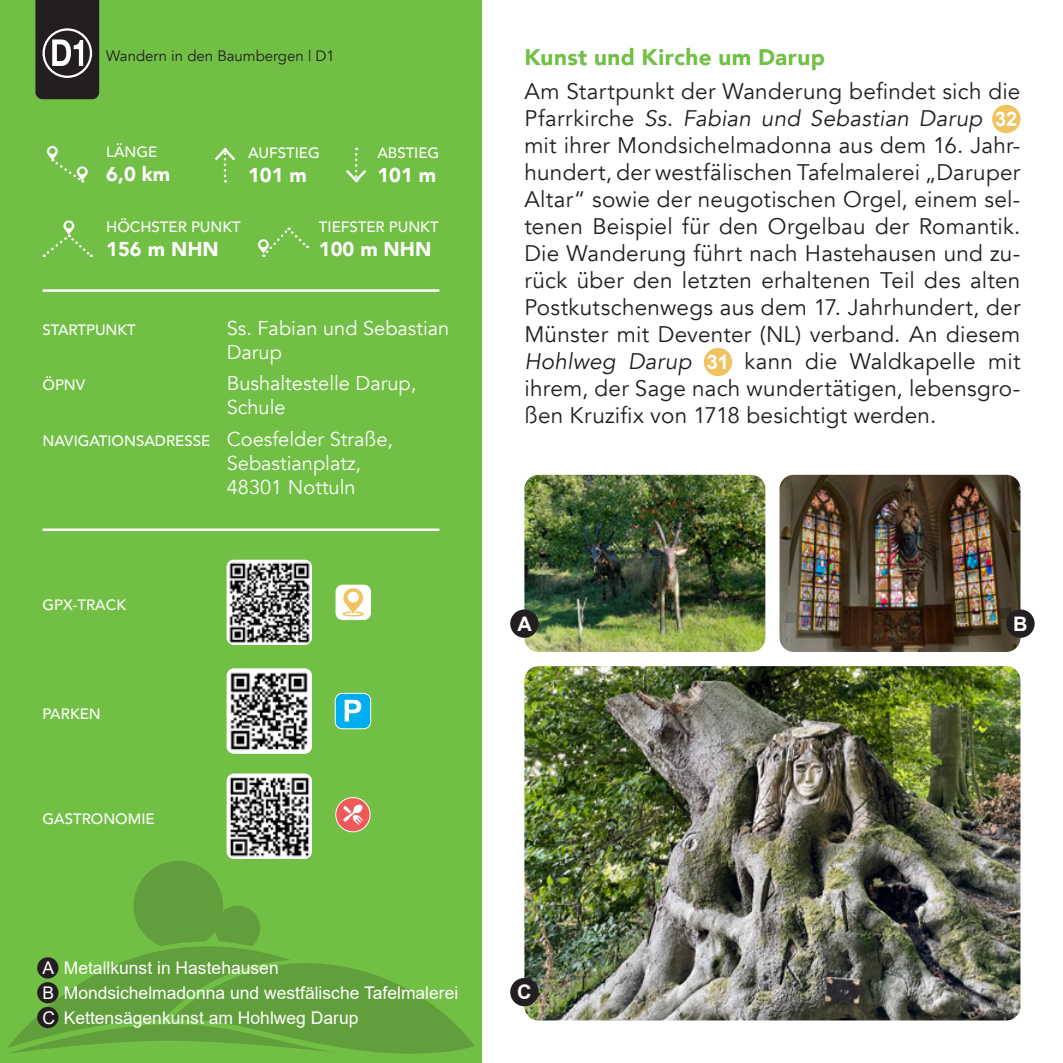
<style>
.page{position:relative;width:1063px;height:1063px;background:#fff}
.page>*{position:absolute;margin:0;border:0;box-sizing:border-box;transform-origin:0 0}
.t1{font:22.5px/27px "Avenir";letter-spacing:.01em;color:#231f20;text-align:justify}
.t2{font:900 22.5px "Avenir";letter-spacing:.02em;color:#71bf44}
.t3{font:20px/24px "Avenir";color:#fff}
.t4{font:900 20px "Avenir";color:#fff}
.t5{font:700 20px "Arial";color:#fff}
.t6{font:17.5px "Arial";color:#fff}
.t7{font:500 15px "Avenir";color:#fff}
.t8{font:15px "Avenir";color:#231f20}
.s1{font-style:italic}
.s2{font-weight:400;font-size:20px}
</style>
<div class="page">
<div style="left:0;top:0;width:482px;height:1063px;background:#71bf44"></div>
<svg style="left:7px;top:861px;width:468px;height:193px"></svg>
<img style="left:227px;top:669px;width:85px;height:85px">
<div style="left:37px;top:957px;width:21px;height:22px;background:#231f20;border-radius:50%"></div>
<div style="left:37px;top:982px;width:21px;height:21px;background:#231f20;border-radius:50%"></div>
<div style="left:37px;top:1007px;width:21px;height:21px;background:#231f20;border-radius:50%"></div>
<svg style="left:35px;top:0;width:64px;height:99px;background:#3e3b3b"></svg>
<div style="left:992px;top:105px;width:28px;height:28px;background:#f1c35f;border-radius:50%"></div>
<div style="left:704px;top:348px;width:28px;height:28px;background:#f1c35f;border-radius:50%"></div>
<img style="left:524px;top:666px;width:496px;height:354px">
<img style="left:780px;top:475px;width:240px;height:177px">
<img style="left:524px;top:475px;width:241px;height:177px">
<div style="left:510px;top:978px;width:29px;height:28px;background:#231f20;border-radius:50%"></div>
<div style="left:510px;top:609px;width:29px;height:29px;background:#231f20;border-radius:50%"></div>
<div style="left:1006px;top:609px;width:29px;height:29px;background:#231f20;border-radius:50%"></div>
<img style="left:227px;top:774px;width:85px;height:85px">
<img style="left:227px;top:560px;width:85px;height:85px">
<div style="left:336px;top:585px;width:35px;height:35px;background:#fff;border-radius:7px"></div>
<svg style="left:343px;top:588px;width:21px;height:28px"></svg>
<svg style="left:335px;top:797px;width:35px;height:35px"></svg>
<svg style="left:343px;top:804px;width:20px;height:21px"></svg>
<svg style="left:47px;top:146px;width:41px;height:37px"></svg>
<svg style="left:215px;top:148px;width:20px;height:35px"></svg>
<svg style="left:346px;top:148px;width:21px;height:35px"></svg>
<svg style="left:44px;top:221px;width:49px;height:36px"></svg>
<hr style="left:43px;top:289px;width:396px;height:3px;background:#fff">
<hr style="left:43px;top:529px;width:396px;height:2px;background:#fff">
<svg style="left:258px;top:227px;width:51px;height:30px"></svg>
<div style="left:335px;top:693px;width:36px;height:36px;background:#00aeef;border-radius:7px"></div>
<div style="left:335px;top:693px;width:36px;height:36px;border:1px solid #fff;border-radius:7px"></div>
<svg style="left:345px;top:700px;width:16px;height:21px"></svg>
<p class="t8" style="left:106px;top:47px;width:230px">Wandern in den Baumbergen | D1</p>
<p class="t2" style="left:524px;top:38px;width:302px">Kunst und Kirche um Darup</p>
<p class="t1" style="left:524px;top:78px;width:498px">Am Startpunkt der Wanderung befindet sich die<br>Pfarrkirche <span class="s1">Ss. Fabian und Sebastian Darup</span></p>
<p class="t5" style="left:995px;top:105px;width:24px">32</p>
<p class="t1" style="left:524px;top:132px;width:498px">mit ihrer Mondsichelmadonna aus dem 16. Jahr&shy;hundert, der westfälischen Tafelmalerei „Daruper Altar“ sowie der neugotischen Orgel, einem sel&shy;tenen Beispiel für den Orgelbau der Romantik.<br>Die Wanderung führt nach Hastehausen und zu&shy;rück über den letzten erhaltenen Teil des alten Postkutschenwegs aus dem 17. Jahrhundert, der Münster mit Deventer (NL) verband. An diesem <span class="s1">Hohlweg Darup</span></p>
<p class="t7" style="left:106px;top:139px;width:53px">LÄNGE</p>
<p class="t4" style="left:106px;top:157px;width:66px">6,0 km</p>
<p class="t7" style="left:106px;top:214px;width:136px">HÖCHSTER PUNKT</p>
<p class="t4" style="left:106px;top:232px;width:114px">156 m NHN</p>
<p class="t7" style="left:248px;top:140px;width:73px">AUFSTIEG</p>
<p class="t4" style="left:248px;top:158px;width:60px">101 m</p>
<p class="t7" style="left:377px;top:140px;width:63px">ABSTIEG</p>
<p class="t4" style="left:377px;top:158px;width:60px">101 m</p>
<p class="t7" style="left:319px;top:214px;width:121px">TIEFSTER PUNKT</p>
<p class="t4" style="left:319px;top:232px;width:114px">100 m NHN</p>
<p class="t7" style="left:43px;top:317px;width:95px">STARTPUNKT</p>
<p class="t3" style="left:227px;top:317px;width:224px">Ss. Fabian und Sebastian<br>Darup</p>
<p class="t7" style="left:43px;top:372px;width:44px">ÖPNV</p>
<p class="t3" style="left:227px;top:372px;width:191px">Bushaltestelle Darup,<br>Schule</p>
<p class="t7" style="left:43px;top:427px;width:352px">NAVIGATIONSADRESSE <span class="s2">Coesfelder Straße,</span></p>
<p class="t3" style="left:227px;top:451px;width:136px">Sebastianplatz,<br>48301 Nottuln</p>
<p class="t1" style="left:524px;top:348px;width:498px;text-indent:220px">kann die Waldkapelle mit ihrem, der Sage nach wundertätigen, lebensgro&shy;ßen Kruzifix von 1718 besichtigt werden.</p>
<p class="t5" style="left:707px;top:348px;width:24px">31</p>
<p class="t7" style="left:43px;top:592px;width:85px">GPX-TRACK</p>
<p class="t7" style="left:43px;top:700px;width:60px">PARKEN</p>
<p class="t7" style="left:43px;top:806px;width:114px">GASTRONOMIE</p>
<p class="t6" style="left:43px;top:956px;width:238px">A Metallkunst in Hastehausen</p>
<p class="t6" style="left:43px;top:981px;width:417px">B Mondsichelmadonna und westfälische Tafelmalerei</p>
<p class="t6" style="left:43px;top:1006px;width:317px">C Kettensägenkunst am Hohlweg Darup</p>
<p class="t5" style="left:518px;top:610px;width:16px">A</p>
<p class="t5" style="left:1013px;top:610px;width:16px">B</p>
<p class="t5" style="left:517px;top:978px;width:16px">C</p>
</div>
